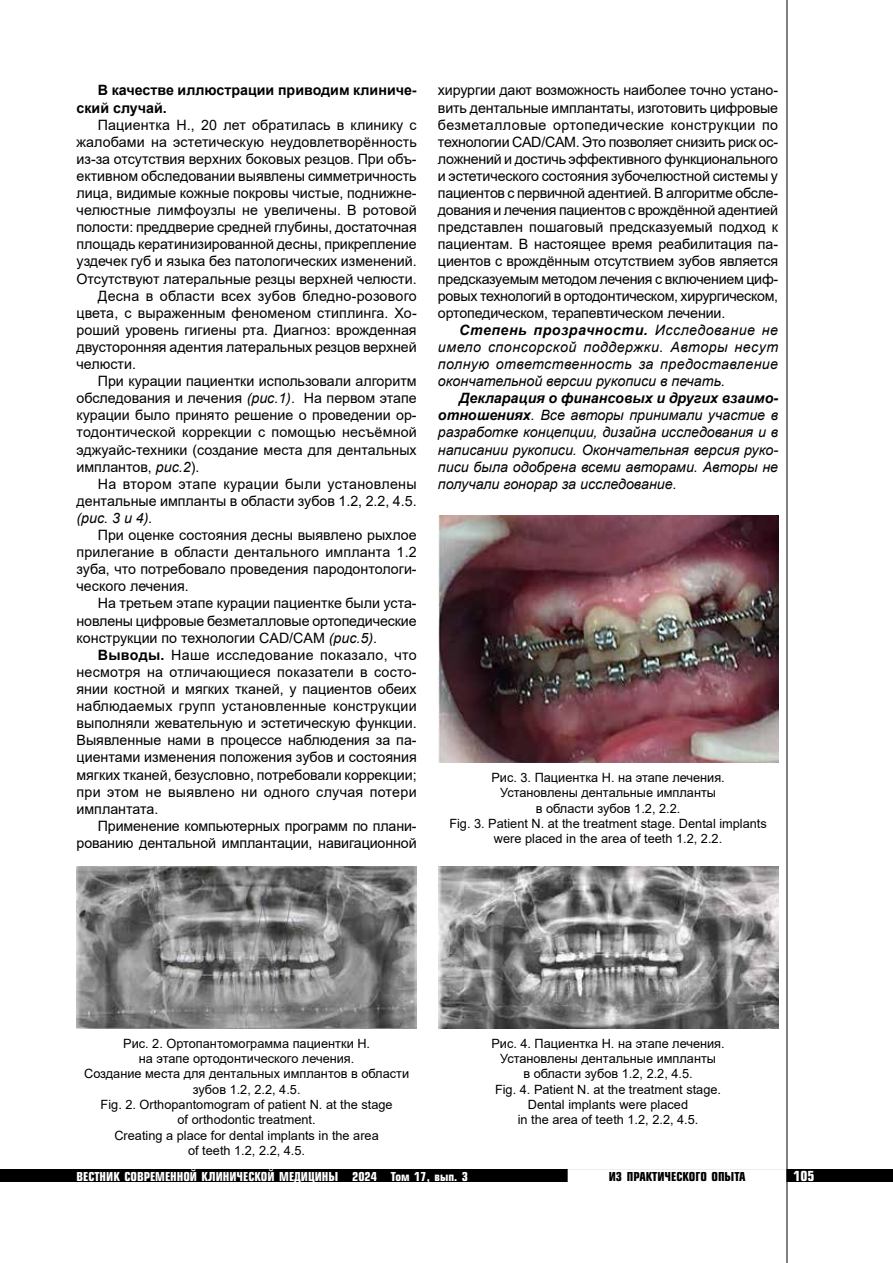
<style>
.page{position:relative;width:893px;height:1263px;background:#fff}
.page>*{position:absolute;margin:0;border:0;box-sizing:border-box;transform-origin:0 0}
.t1{font:14.25px/17.1px "Arial";color:#000;text-align:justify}
.t2{font:italic 14.25px/17.1px "Arial";color:#000;text-align:justify}
.t3{font:700 14.25px/17.1px "Arial";color:#000}
.t4{font:14.25px "Arial";letter-spacing:.02em;color:#000}
.t5{font:14.25px "Arial";letter-spacing:.025em;color:#000}
.t6{font:700 13.5px "Europe Cond";color:#fff}
.t7{font:12.75px/15.3px "Arial";color:#000;text-align:center}
.t8{font:700 12px "Europe Cond";color:#fff}
.t9{font:700 12px "Europe Cond";color:#000}
.s1{font-style:italic}
.s2{font-weight:700}
</style>
<div class="page">
<div style="left:0;top:1169px;width:893px;height:13px;background:#000"></div>
<div style="left:568px;top:1169px;width:218px;height:13px;background:#fff;border:2px solid #fff"></div>
<hr style="left:787px;top:0;width:1px;height:1263px;background:#000">
<img style="left:77px;top:866px;width:340px;height:162px">
<img style="left:438px;top:515px;width:340px;height:248px">
<img style="left:438px;top:866px;width:340px;height:162px">
<p class="t3" style="left:77px;top:82px;width:342px;text-indent:21px">В качестве иллюстрации приводим клиниче&shy;ский случай.</p>
<p class="t1" style="left:98px;top:116px;width:320px">Пациентка Н., 20 лет обратилась в клинику с</p>
<p class="t1" style="left:77px;top:133px;width:342px">жалобами на эстетическую неудовлетворённость</p>
<p class="t1" style="left:77px;top:150px;width:342px">из-за отсутствия верхних боковых резцов. При объ-</p>
<p class="t1" style="left:77px;top:167px;width:342px">ективном обследовании выявлены симметричность</p>
<p class="t1" style="left:77px;top:184px;width:342px">лица, видимые кожные покровы чистые, поднижне-</p>
<p class="t1" style="left:77px;top:201px;width:342px">челюстные лимфоузлы не увеличены. В ротовой</p>
<p class="t1" style="left:77px;top:219px;width:342px">полости: преддверие средней глубины, достаточная</p>
<p class="t1" style="left:77px;top:236px;width:342px">площадь кератинизированной десны, прикрепление</p>
<p class="t1" style="left:77px;top:253px;width:342px">уздечек губ и языка без патологических изменений.</p>
<p class="t1" style="left:77px;top:270px;width:342px">Отсутствуют латеральные резцы верхней челюсти.</p>
<p class="t4" style="left:98px;top:286px;width:320px">Десна в области всех зубов бледно-розового</p>
<p class="t1" style="left:77px;top:304px;width:342px">цвета, с выраженным феноменом стиплинга. Хо-</p>
<p class="t1" style="left:77px;top:321px;width:342px">роший уровень гигиены рта. Диагноз: врожденная</p>
<p class="t1" style="left:77px;top:338px;width:342px">двусторонняя адентия латеральных резцов верхней</p>
<p class="t1" style="left:77px;top:355px;width:61px">челюсти.</p>
<p class="t1" style="left:98px;top:372px;width:320px">При курации пациентки использовали алгоритм</p>
<p class="t1" style="left:77px;top:390px;width:342px">обследования и лечения <span class="s1">(рис.1)</span>. На первом этапе</p>
<p class="t1" style="left:77px;top:407px;width:342px">курации было принято решение о проведении ор-</p>
<p class="t1" style="left:77px;top:424px;width:342px">тодонтической коррекции с помощью несъёмной</p>
<p class="t1" style="left:77px;top:441px;width:342px">эджуайс-техники (создание места для дентальных</p>
<p class="t1" style="left:77px;top:458px;width:124px">имплантов, <span class="s1">рис.2</span>).</p>
<p class="t5" style="left:98px;top:474px;width:320px">На втором этапе курации были установлены</p>
<p class="t1" style="left:77px;top:492px;width:342px">дентальные импланты в области зубов 1.2, 2.2, 4.5.</p>
<p class="t2" style="left:77px;top:510px;width:78px">(рис. 3 и 4).</p>
<p class="t1" style="left:77px;top:526px;width:342px;text-indent:21px">При оценке состояния десны выявлено рыхлое прилегание в области дентального импланта 1.2 зуба, что потребовало проведения пародонтологи&shy;ческого лечения.</p>
<p class="t1" style="left:77px;top:595px;width:342px;text-indent:21px">На третьем этапе курации пациентке были уста&shy;новлены цифровые безметалловые ортопедические конструкции по технологии CAD/CAM <span class="s1">(рис.5)</span>.</p>
<p class="t1" style="left:77px;top:646px;width:342px;text-indent:21px"><span class="s2">Выводы.</span> Наше исследование показало, что несмотря на отличающиеся показатели в состо&shy;янии костной и мягких тканей, у пациентов обеих наблюдаемых групп установленные конструкции выполняли жевательную и эстетическую функции.<br>Выявленные нами в процессе наблюдения за па&shy;циентами изменения положения зубов и состояния мягких тканей, безусловно, потребовали коррекции; при этом не выявлено ни одного случая потери имплантата.</p>
<p class="t1" style="left:77px;top:817px;width:342px;text-align:right">Применение компьютерных программ по плани&shy;рованию дентальной имплантации, навигационной</p>
<p class="t1" style="left:438px;top:82px;width:342px">хирургии дают возможность наиболее точно устано&shy;вить дентальные имплантаты, изготовить цифровые безметалловые ортопедические конструкции по технологии CAD/CAM. Это позволяет снизить риск ос&shy;ложнений и достичь эффективного функционального и эстетического состояния зубочелюстной системы у пациентов с первичной адентией. В алгоритме обсле&shy;дования и лечения пациентов с врождённой адентией представлен пошаговый предсказуемый подход к пациентам. В настоящее время реабилитация па&shy;циентов с врождённым отсутствием зубов является предсказуемым методом лечения с включением циф&shy;ровых технологий в ортодонтическом, хирургическом, ортопедическом, терапевтическом лечении.</p>
<p class="t2" style="left:438px;top:321px;width:342px;text-indent:21px"><span class="s2">Степень прозрачности.</span> Исследование не имело спонсорской поддержки. Авторы несут полную ответственность за предоставление окончательной версии рукописи в печать.</p>
<p class="t2" style="left:438px;top:390px;width:342px;text-indent:21px"><span class="s2">Декларация о финансовых и других взаимо&shy;отношениях</span>. Все авторы принимали участие в разработке концепции, дизайна исследования и в написании рукописи. Окончательная версия руко&shy;писи была одобрена всеми авторами. Авторы не получали гонорар за исследование.</p>
<p class="t7" style="left:449px;top:770px;width:319px">Рис. 3. Пациентка Н. на этапе лечения.<br>Установлены дентальные импланты<br>в области зубов 1.2, 2.2.<br>Fig. 3. Patient N. at the treatment stage. Dental implants were placed in the area of teeth 1.2, 2.2.</p>
<p class="t7" style="left:84px;top:1035px;width:326px">Рис. 2. Ортопантомограмма пациентки Н.<br>на этапе ортодонтического лечения.<br>Создание места для дентальных имплантов в области зубов 1.2, 2.2, 4.5.<br>Fig. 2. Orthopantomogram of patient N. at the stage<br>of orthodontic treatment.<br>Creating a place for dental implants in the area<br>of teeth 1.2, 2.2, 4.5.</p>
<p class="t7" style="left:491px;top:1035px;width:235px">Рис. 4. Пациентка Н. на этапе лечения.<br>Установлены дентальные импланты<br>в области зубов 1.2, 2.2, 4.5.<br>Fig. 4. Patient N. at the treatment stage.<br>Dental implants were placed<br>in the area of teeth 1.2, 2.2, 4.5.</p>
<p class="t8" style="left:77px;top:1168px;width:393px">ВЕСТНИК СОВРЕМЕННОЙ КЛИНИЧЕСКОЙ МЕДИЦИНЫ 2024 Том 17, вып. 3</p>
<p class="t9" style="left:609px;top:1168px;width:138px">ИЗ ПРАКТИЧЕСКОГО ОПЫТА</p>
<p class="t6" style="left:794px;top:1167px;width:22px">105</p>
</div>
